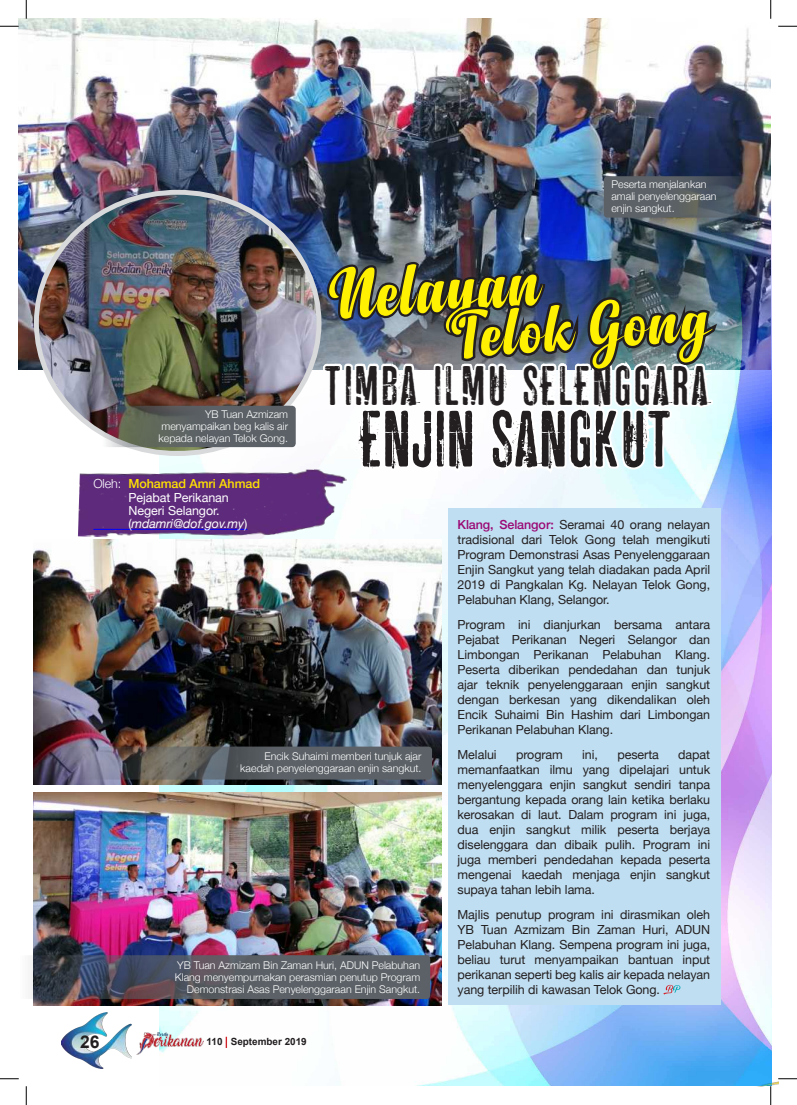
<style>
.page{position:relative;width:797px;height:1105px;background:#fff}
.page>*{position:absolute;margin:0;border:0;box-sizing:border-box;transform-origin:0 0}
.t1{font:73px "Anydore";color:#fff101}
.t2{font:69.88px "Pahuenga Cass";letter-spacing:.04em;color:#231f20}
.t3{font:67.75px "Anydore";color:#fff101;scale:1.04 1}
.t4{font:48.75px "Pahuenga Cass";letter-spacing:.075em;color:#231f20}
.t5{font:700 17.5px "Arial";color:#231f20}
.t6{font:12.5px/15px "Helvetica Neue";letter-spacing:-.005em;color:#231f20;text-align:justify}
.t7{font:12.5px/13.4px "Helvetica Neue";letter-spacing:-.005em;color:#fff}
.t8{font:300 10.62px/11.9px "Helvetica Neue";color:#fff;text-align:right}
.t9{font:700 9.88px "Arial";color:#231f20}
.s1{font-weight:300}
.s2{font-weight:500;color:#ffe101}
.s3{font-style:italic}
.s4{font-weight:500;color:#9a0874}
</style>
<div class="page">
<img style="left:19px;top:19px;width:751px;height:351px">
<img style="left:160px;top:169px;width:611px;height:916px">
<img style="left:34px;top:544px;width:408px;height:241px">
<img style="left:34px;top:793px;width:408px;height:212px">
<img style="left:78px;top:463px;width:227px;height:81px">
<hr style="left:93px;top:529px;width:154px;height:1px;background:#00f">
<div style="left:448px;top:508px;width:272px;height:496px;background:#c0def1"></div>
<svg style="left:663px;top:985px;width:17px;height:10px"></svg>
<img style="left:36px;top:192px;width:269px;height:259px">
<svg style="left:83px;top:406px;width:213px;height:41px;background:#676969"></svg>
<svg style="left:604px;top:176px;width:169px;height:42px;background:#767175"></svg>
<img style="left:305px;top:139px;width:423px;height:428px">
<svg style="left:19px;top:955px;width:411px;height:44px;background:#585b65"></svg>
<svg style="left:31px;top:746px;width:401px;height:33px;background:#5f5f66"></svg>
<img style="left:749px;top:942px;width:29px;height:144px">
<img style="left:62px;top:1013px;width:70px;height:55px">
<img style="left:137px;top:1032px;width:66px;height:22px">
<svg style="left:0;top:25px;width:19px;height:2px"></svg>
<svg style="left:778px;top:25px;width:19px;height:2px"></svg>
<svg style="left:0;top:1078px;width:19px;height:1px"></svg>
<svg style="left:778px;top:1078px;width:19px;height:1px"></svg>
<svg style="left:25px;top:0;width:2px;height:19px"></svg>
<svg style="left:25px;top:1086px;width:2px;height:19px"></svg>
<svg style="left:770px;top:0;width:1px;height:19px"></svg>
<svg style="left:770px;top:1086px;width:1px;height:19px"></svg>
<p class="t8" style="left:158px;top:407px;width:131px;text-align:justify;text-indent:46px">YB Tuan Azmizam menyampaikan beg kalis air kepada nelayan Telok Gong.</p>
<p class="t8" style="left:611px;top:178px;width:107px;text-align:left">Peserta menjalankan amali penyelenggaraan enjin sangkut.</p>
<h1 class="t1" style="left:328px;top:251px;width:211px;rotate:-4deg">Nelayan</h1>
<h3 class="t3" style="left:450px;top:295px;width:248px;rotate:-4deg">Telok Gong</h3>
<h3 class="t4" style="left:325px;top:357px;width:384px">TIMBA ILMU SELENGGARA</h3>
<h2 class="t2" style="left:361px;top:398px;width:311px">ENJIN SANGKUT</h2>
<p class="t7" style="left:128px;top:478px;width:133px;text-indent:-35px"><span class="s1">Oleh:</span> <span class="s2">Mohamad Amri Ahmad<br></span>Pejabat Perikanan<br>Negeri Selangor. (<span class="s3">mdamri@dof.gov.my</span>)</p>
<p class="t8" style="left:240px;top:750px;width:183px">Encik Suhaimi memberi tunjuk ajar kaedah penyelenggaraan enjin sangkut.</p>
<p class="t8" style="left:175px;top:959px;width:247px">YB Tuan Azmizam Bin Zaman Huri, ADUN Pelabuhan<br>Klang menyempurnakan perasmian penutup Program<br>Demonstrasi Asas Penyelenggaraan Enjin Sangkut.</p>
<h3 class="t5" style="left:80px;top:1030px;width:21px">26</h3>
<p class="t9" style="left:206px;top:1035px;width:102px">110 September 2019</p>
<p class="t6" style="left:457px;top:517px;width:254px"><span class="s4">Klang, Selangor:</span> Seramai 40 orang nelayan tradisional dari Telok Gong telah mengikuti Program Demonstrasi Asas Penyelenggaraan Enjin Sangkut yang telah diadakan pada April 2019 di Pangkalan Kg. Nelayan Telok Gong, Pelabuhan Klang, Selangor.</p>
<p class="t6" style="left:457px;top:617px;width:254px">Program ini dianjurkan bersama antara Pejabat Perikanan Negeri Selangor dan Limbongan Perikanan Pelabuhan Klang.<br>Peserta diberikan pendedahan dan tunjuk ajar teknik penyelenggaraan enjin sangkut dengan berkesan yang dikendalikan oleh Encik Suhaimi Bin Hashim dari Limbongan Perikanan Pelabuhan Klang.</p>
<p class="t6" style="left:457px;top:747px;width:41px">Melalui</p>
<p class="t6" style="left:516px;top:747px;width:48px">program</p>
<p class="t6" style="left:582px;top:747px;width:17px">ini,</p>
<p class="t6" style="left:617px;top:747px;width:43px">peserta</p>
<p class="t6" style="left:457px;top:747px;width:254px;text-indent:221px">dapat memanfaatkan ilmu yang dipelajari untuk menyelenggara enjin sangkut sendiri tanpa bergantung kepada orang lain ketika berlaku kerosakan di laut. Dalam program ini juga, dua enjin sangkut milik peserta berjaya diselenggara dan dibaik pulih. Program ini juga memberi pendedahan kepada peserta mengenai kaedah menjaga enjin sangkut supaya tahan lebih lama.</p>
<p class="t6" style="left:457px;top:907px;width:254px">Majlis penutup program ini dirasmikan oleh YB Tuan Azmizam Bin Zaman Huri, ADUN Pelabuhan Klang. Sempena program ini juga, beliau turut menyampaikan bantuan input perikanan seperti beg kalis air kepada nelayan yang terpilih di kawasan Telok Gong.</p>
</div>
